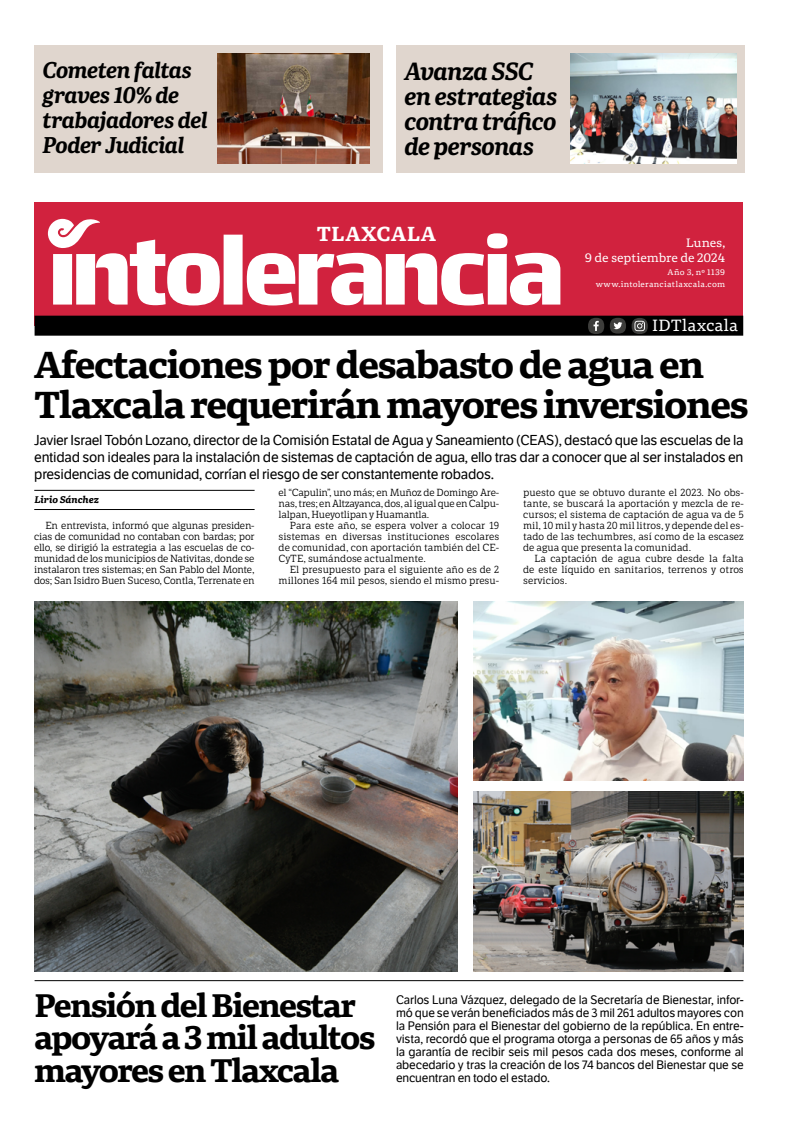
<style>
.page{position:relative;width:792px;height:1134px;background:#fff}
.page>*{position:absolute;margin:0;border:0;box-sizing:border-box;transform-origin:0 0}
.t1{font:700 37px/40px "Portada Text";letter-spacing:-.04em;color:#000}
.t2{font:700 32.1px/32.5px "Portada Text";letter-spacing:-.05em;color:#000}
.t3{font:italic 700 24px/25px "Portada";letter-spacing:-.03em;color:#000}
.t4{font:italic 700 22px/25px "Portada";letter-spacing:-.03em;color:#000}
.t5{font:700 20px "Portada Text";letter-spacing:.025em;color:#fff}
.t6{font:16px "Portada Text";letter-spacing:-.01em;color:#fff}
.t7{font:14px/17px "LFT Etica";letter-spacing:-.02em;color:#000;text-align:justify}
.t8{font:12px/13px "LFT Etica";letter-spacing:-.01em;color:#000;text-align:justify}
.t9{font:12px/15px "Portada Text";letter-spacing:-.015em;color:#fff;text-align:right}
.t10{font:10px/11px "LFT Etica Sheriff";color:#000;text-align:justify}
.t11{font:italic 700 9.5px "Portada Text";letter-spacing:-.01em;color:#000}
.t12{font:8px/12px "Portada Text";letter-spacing:.03em;color:#fff;text-align:right}
</style>
<div class="page">
<div style="left:35px;top:202px;width:708px;height:124px;background:#d1223e"></div>
<div style="left:35px;top:316px;width:708px;height:20px;background:#000"></div>
<div style="left:224px;top:235px;width:19px;height:70px;background:#fff"></div>
<svg style="left:247px;top:233px;width:313px;height:72px"></svg>
<svg style="left:48px;top:218px;width:172px;height:87px"></svg>
<div style="left:588px;top:318px;width:16px;height:16px;background:#3d3d3b;border-radius:50%"></div>
<svg style="left:594px;top:321px;width:5px;height:10px"></svg>
<div style="left:610px;top:318px;width:16px;height:16px;background:#3d3d3b;border-radius:50%"></div>
<svg style="left:614px;top:322px;width:8px;height:7px"></svg>
<svg style="left:632px;top:318px;width:16px;height:16px"></svg>
<svg style="left:634px;top:321px;width:11px;height:10px"></svg>
<hr style="left:34px;top:490px;width:221px;height:1px;background:#000">
<hr style="left:34px;top:509px;width:221px;height:1px;background:#000">
<hr style="left:35px;top:980px;width:708px;height:1px;background:#000">
<div style="left:34px;top:45px;width:349px;height:128px;background:#e0d6ce"></div>
<div style="left:396px;top:45px;width:349px;height:128px;background:#e0d6ce"></div>
<img style="left:217px;top:54px;width:152px;height:109px">
<img style="left:570px;top:54px;width:166px;height:109px">
<img style="left:474px;top:601px;width:269px;height:180px">
<img style="left:474px;top:791px;width:269px;height:180px">
<img style="left:34px;top:601px;width:424px;height:370px">
<h3 class="t4" style="left:43px;top:57px;width:167px">Cometen faltas graves 10% de trabajadores del<br>Poder Judicial</h3>
<h3 class="t3" style="left:404px;top:58px;width:154px">Avanza SSC en estrategias contra tráfico de personas</h3>
<h3 class="t5" style="left:317px;top:219px;width:121px">TLAXCALA</h3>
<p class="t9" style="left:585px;top:235px;width:142px">Lunes,<br>9 de septiembre de 2024</p>
<p class="t12" style="left:596px;top:266px;width:131px">Año 3, nº 1139 www.intoleranciatlaxcala.com</p>
<h3 class="t6" style="left:652px;top:315px;width:88px">IDTlaxcala</h3>
<h1 class="t1" style="left:34px;top:344px;width:716px">Afectaciones por desabasto de agua en<br>Tlaxcala requerirán mayores inversiones</h1>
<p class="t7" style="left:34px;top:432px;width:711px">Javier Israel Tobón Lozano, director de la Comisión Estatal de Agua y Saneamiento (CEAS), destacó que las escuelas de la entidad son ideales para la instalación de sistemas de captación de agua, ello tras dar a conocer que al ser instalados en presidencias de comunidad, corrían el riesgo de ser constantemente robados.</p>
<p class="t10" style="left:34px;top:520px;width:222px;text-indent:11px">En entrevista, informó que algunas presiden&shy;cias de comunidad no contaban con bardas; por ello, se dirigió la estrategia a las escuelas de co&shy;munidad de los municipios de Nativitas, donde se instalaron tres sistemas; en San Pablo del Monte, dos; San Isidro Buen Suceso, Contla, Terrenate en</p>
<p class="t10" style="left:279px;top:487px;width:222px">el “Capulin”, uno más; en Muñoz de Domingo Are&shy;nas, tres; en Altzayanca, dos, al igual que en Calpu&shy;lalpan, Hueyotlipan y Huamantla.</p>
<p class="t10" style="left:279px;top:520px;width:222px;text-indent:11px">Para este año, se espera volver a colocar 19 sistemas en diversas instituciones escolares de comunidad, con aportación también del CE-CyTE, sumándose actualmente.</p>
<p class="t10" style="left:279px;top:564px;width:222px;text-align:right">El presupuesto para el siguiente año es de 2 millones 164 mil pesos, siendo el mismo presu-</p>
<p class="t10" style="left:523px;top:487px;width:222px">puesto que se obtuvo durante el 2023. No obs&shy;tante, se buscará la aportación y mezcla de re&shy;cursos; el sistema de captación de agua va de 5 mil, 10 mil y hasta 20 mil litros, y depende del es&shy;tado de las techumbres, así como de la escasez de agua que presenta la comunidad.</p>
<p class="t10" style="left:523px;top:553px;width:222px;text-indent:11px">La captación de agua cubre desde la falta de este líquido en sanitarios, terrenos y otros servicios.</p>
<p class="t11" style="left:34px;top:493px;width:66px">Lirio Sánchez</p>
<h2 class="t2" style="left:34px;top:988px;width:343px">Pensión del Bienestar apoyará a 3 mil adultos mayores en Tlaxcala</h2>
<p class="t8" style="left:396px;top:993px;width:349px">Carlos Luna Vázquez, delegado de la Secretaría de Bienestar, infor&shy;mó que se verán beneficiados más de 3 mil 261 adultos mayores con la Pensión para el Bienestar del gobierno de la república. En entre&shy;vista, recordó que el programa otorga a personas de 65 años y más la garantía de recibir seis mil pesos cada dos meses, conforme al abecedario y tras la creación de los 74 bancos del Bienestar que se encuentran en todo el estado.</p>
</div>
